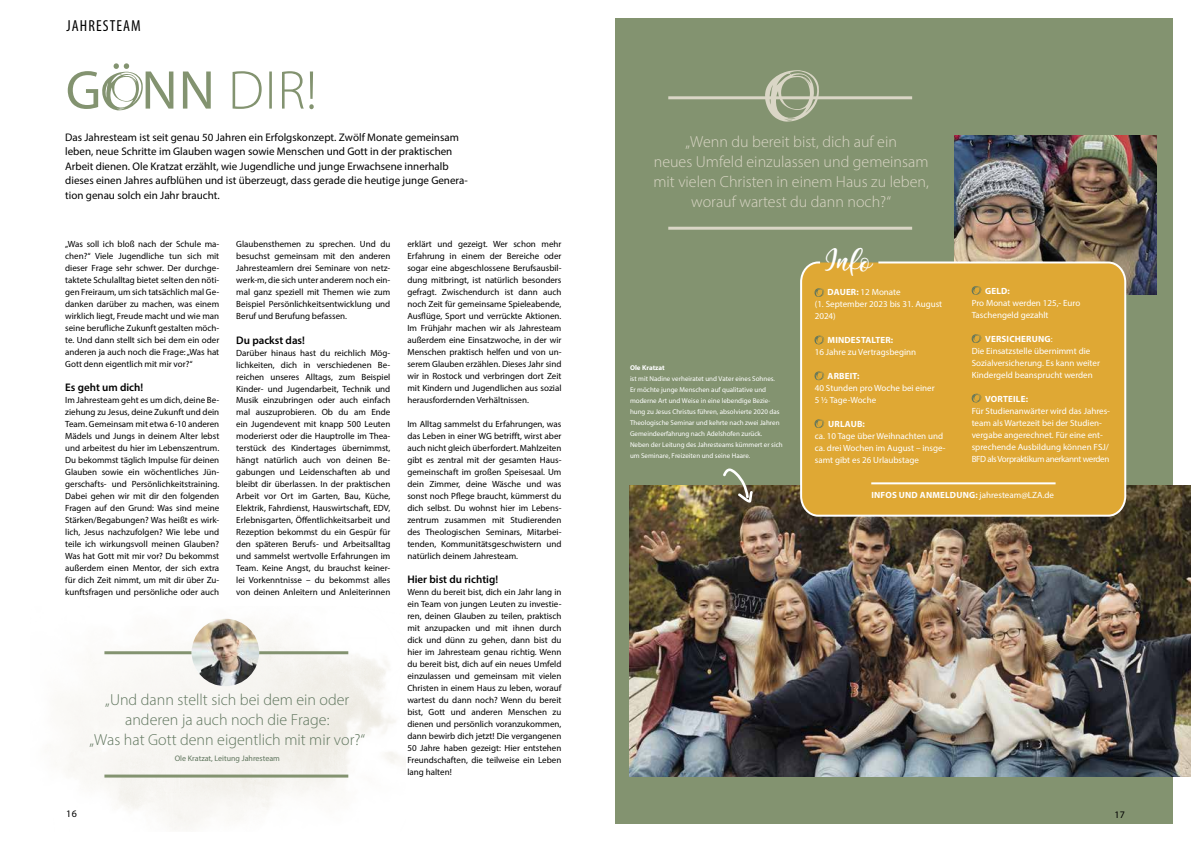
<style>
.page{position:relative;width:1191px;height:842px;background:#fff}
.page>*{position:absolute;margin:0;border:0;box-sizing:border-box;transform-origin:0 0}
.t1{font:40px "Italian Breakfast";color:#fff}
.t2{font:300 16px/20px "Myriad Pro";color:#dad6c6;text-align:center}
.t3{font:300 16px/20px "Myriad Pro";color:#5f755d;text-align:center}
.t4{font:condensed 16px "Myriad Pro";letter-spacing:.07em;color:#000}
.t5{font:11px/14.6px "Myriad Pro";color:#000}
.t6{font:600 11px "Myriad Pro";color:#000}
.t7{font:10px "Myriad Pro";color:#000}
.t8{font:9px/12px "Myriad Pro";color:#000;text-align:justify}
.t9{font:9px/12px "Myriad Pro";color:#fff}
.t10{font:700 9px "Myriad Pro";letter-spacing:.02em;color:#fff}
.t11{font:8px "Myriad Pro";color:#5f755d}
.t12{font:7px/11px "Myriad Pro";color:#fff}
.t13{font:700 7px "Myriad Pro";color:#fff}
.s1{font-weight:700}
.s2{font-weight:400}
</style>
<div class="page">
<div style="left:615px;top:18px;width:557px;height:805px;background:#839370"></div>
<hr style="left:668px;top:96px;width:244px;height:3px;background:#dad6c6">
<hr style="left:668px;top:227px;width:244px;height:3px;background:#dad6c6">
<img style="left:954px;top:135px;width:203px;height:159px">
<img style="left:629px;top:486px;width:562px;height:291px">
<div style="left:799px;top:260px;width:328px;height:258px;background:#dfa834"></div>
<img style="left:68px;top:618px;width:338px;height:211px">
<hr style="left:104px;top:651px;width:244px;height:3px;background:#839370">
<img style="left:192px;top:619px;width:67px;height:67px;border-radius:34px">
<hr style="left:104px;top:774px;width:244px;height:3px;background:#839370">
<svg style="left:723px;top:468px;width:29px;height:35px"></svg>
<svg style="left:814px;top:288px;width:10px;height:9px"></svg>
<svg style="left:814px;top:336px;width:10px;height:8px"></svg>
<svg style="left:814px;top:371px;width:10px;height:9px"></svg>
<svg style="left:814px;top:419px;width:10px;height:9px"></svg>
<svg style="left:971px;top:286px;width:10px;height:9px"></svg>
<svg style="left:971px;top:334px;width:10px;height:9px"></svg>
<svg style="left:971px;top:394px;width:10px;height:8px"></svg>
<svg style="left:68px;top:63px;width:246px;height:48px"></svg>
<svg style="left:765px;top:70px;width:54px;height:52px"></svg>
<hr style="left:871px;top:482px;width:184px;height:2px;background:#fff">
<h2 class="t4" style="left:66px;top:16px;width:76px">JAHRESTEAM</h2>
<p class="t5" style="left:65px;top:129px;width:404px">Das Jahresteam ist seit genau 50 Jahren ein Erfolgskonzept. Zwölf Monate gemeinsam leben, neue Schritte im Glauben wagen sowie Menschen und Gott in der praktischen Arbeit dienen. Ole Kratzat erzählt, wie Jugendliche und junge Erwachsene innerhalb dieses einen Jahres aufblühen und ist überzeugt, dass gerade die heutige junge Genera&shy;tion genau solch ein Jahr braucht.</p>
<p class="t8" style="left:65px;top:238px;width:156px">„Was soll ich bloß nach der Schule ma&shy;chen?“ Viele Jugendliche tun sich mit dieser Frage sehr schwer. Der durchge&shy;taktete Schulalltag bietet selten den nöti&shy;gen Freiraum, um sich tatsächlich mal Ge&shy;danken darüber zu machen, was einem wirklich liegt, Freude macht und wie man seine berufliche Zukunft gestalten möch&shy;te. Und dann stellt sich bei dem ein oder anderen ja auch noch die Frage: „Was hat Gott denn eigentlich mit mir vor?“</p>
<p class="t6" style="left:65px;top:380px;width:80px">Es geht um dich!</p>
<p class="t8" style="left:65px;top:394px;width:156px">Im Jahresteam geht es um dich, deine Be&shy;ziehung zu Jesus, deine Zukunft und dein Team. Gemeinsam mit etwa 6-10 anderen Mädels und Jungs in deinem Alter lebst und arbeitest du hier im Lebenszentrum.<br>Du bekommst täglich Impulse für deinen Glauben sowie ein wöchentliches Jün&shy;gerschafts- und Persönlichkeitstraining.<br>Dabei gehen wir mit dir den folgenden Fragen auf den Grund: Was sind meine Stärken/Begabungen? Was heißt es wirk&shy;lich, Jesus nachzufolgen? Wie lebe und teile ich wirkungsvoll meinen Glauben?<br>Was hat Gott mit mir vor? Du bekommst außerdem einen Mentor, der sich extra für dich Zeit nimmt, um mit dir über Zu&shy;kunftsfragen und persönliche oder auch</p>
<p class="t8" style="left:236px;top:238px;width:156px">Glaubensthemen zu sprechen. Und du besuchst gemeinsam mit den anderen Jahresteamlern drei Seminare von netz&shy;werk-m, die sich unter anderem noch ein&shy;mal ganz speziell mit Themen wie zum Beispiel Persönlichkeitsentwicklung und Beruf und Berufung befassen.</p>
<p class="t6" style="left:236px;top:333px;width:70px">Du packst das!</p>
<p class="t8" style="left:236px;top:346px;width:156px">Darüber hinaus hast du reichlich Mög&shy;lichkeiten, dich in verschiedenen Be&shy;reichen unseres Alltags, zum Beispiel Kinder- und Jugendarbeit, Technik und Musik einzubringen oder auch einfach mal auszuprobieren. Ob du am Ende ein Jugendevent mit knapp 500 Leuten moderierst oder die Hauptrolle im Thea&shy;terstück des Kindertages übernimmst, hängt natürlich auch von deinen Be&shy;gabungen und Leidenschaften ab und bleibt dir überlassen. In der praktischen Arbeit vor Ort im Garten, Bau, Küche, Elektrik, Fahrdienst, Hauswirtschaft, EDV, Erlebnisgarten, Öffentlichkeitsarbeit und Rezeption bekommst du ein Gespür für den späteren Berufs- und Arbeitsalltag und sammelst wertvolle Erfahrungen im Team. Keine Angst, du brauchst keiner&shy;lei Vorkenntnisse – du bekommst alles von deinen Anleitern und Anleiterinnen</p>
<h2 class="t3" style="left:89px;top:690px;width:277px">„Und dann stellt sich bei dem ein oder anderen ja auch noch die Frage:<br>„Was hat Gott denn eigentlich mit mir vor?“</h2>
<p class="t11" style="left:175px;top:753px;width:107px">Ole Kratzat, Leitung Jahresteam</p>
<p class="t8" style="left:407px;top:238px;width:156px">erklärt und gezeigt. Wer schon mehr Erfahrung in einem der Bereiche oder sogar eine abgeschlossene Berufsausbil&shy;dung mitbringt, ist natürlich besonders gefragt. Zwischendurch ist dann auch noch Zeit für gemeinsame Spieleabende, Ausflüge, Sport und verrückte Aktionen.<br>Im Frühjahr machen wir als Jahresteam außerdem eine Einsatzwoche, in der wir Menschen praktisch helfen und von un&shy;serem Glauben erzählen. Dieses Jahr sind wir in Rostock und verbringen dort Zeit mit Kindern und Jugendlichen aus sozial herausfordernden Verhältnissen.</p>
<p class="t8" style="left:407px;top:418px;width:156px">Im Alltag sammelst du Erfahrungen, was das Leben in einer WG betrifft, wirst aber auch nicht gleich überfordert. Mahlzeiten gibt es zentral mit der gesamten Haus&shy;gemeinschaft im großen Speisesaal. Um dein Zimmer, deine Wäsche und was sonst noch Pflege braucht, kümmerst du dich selbst. Du wohnst hier im Lebens&shy;zentrum zusammen mit Studierenden des Theologischen Seminars, Mitarbei&shy;tenden, Kommunitätsgeschwistern und natürlich deinem Jahresteam.</p>
<p class="t6" style="left:407px;top:572px;width:92px">Hier bist du richtig!</p>
<p class="t8" style="left:407px;top:586px;width:156px">Wenn du bereit bist, dich ein Jahr lang in ein Team von jungen Leuten zu investie&shy;ren, deinen Glauben zu teilen, praktisch mit anzupacken und mit ihnen durch dick und dünn zu gehen, dann bist du hier im Jahresteam genau richtig. Wenn du bereit bist, dich auf ein neues Umfeld einzulassen und gemeinsam mit vielen Christen in einem Haus zu leben, worauf wartest du dann noch? Wenn du bereit bist, Gott und anderen Menschen zu dienen und persönlich voranzukommen, dann bewirb dich jetzt! Die vergangenen 50 Jahre haben gezeigt: Hier entstehen Freundschaften, die teilweise ein Leben lang halten!</p>
<h2 class="t2" style="left:653px;top:131px;width:277px">„Wenn du bereit bist, dich auf ein<br>neues Umfeld einzulassen und gemeinsam mit vielen Christen in einem Haus zu leben, worauf wartest du dann noch?“</h2>
<p class="t13" style="left:630px;top:363px;width:36px">Ole Kratzat</p>
<p class="t12" style="left:630px;top:373px;width:154px">ist mit Nadine verheiratet und Vater eines Sohnes.<br>Er möchte junge Menschen auf qualitative und moderne Art und Weise in eine lebendige Bezie&shy;hung zu Jesus Christus führen, absolvierte 2020 das Theologische Seminar und kehrte nach zwei Jahren Gemeindeerfahrung nach Adelshofen zurück.<br>Neben der Leitung des Jahresteams kümmert er sich um Seminare, Freizeiten und seine Haare.</p>
<h1 class="t1" style="left:823px;top:242px;width:48px">Info</h1>
<p class="t9" style="left:814px;top:286px;width:129px;text-indent:13px"><span class="s1">DAUER:</span> 12 Monate<br>(1. September 2023 bis 31. August<br>2024)</p>
<p class="t10" style="left:827px;top:334px;width:67px">MINDESTALTER:</p>
<p class="t9" style="left:814px;top:346px;width:103px">16 Jahre zu Vertragsbeginn</p>
<p class="t10" style="left:827px;top:370px;width:33px">ARBEIT:</p>
<p class="t9" style="left:814px;top:382px;width:121px">40 Stunden pro Woche bei einer<br>5 ½ Tage-Woche</p>
<p class="t10" style="left:828px;top:418px;width:38px">URLAUB:</p>
<p class="t9" style="left:814px;top:430px;width:132px">ca. 10 Tage über Weihnachten und ca. drei Wochen im August – insge&shy;samt gibt es 26 Urlaubstage</p>
<p class="t10" style="left:985px;top:285px;width:26px">GELD:</p>
<p class="t9" style="left:971px;top:297px;width:110px">Pro Monat werden 125,- Euro<br>Taschengeld gezahlt</p>
<p class="t9" style="left:971px;top:333px;width:130px;text-indent:13px"><span class="s1">VERSICHERUNG</span>:<br>Die Einsatzstelle übernimmt die<br>Sozialversicherung. Es kann weiter<br>Kindergeld beansprucht werden</p>
<p class="t10" style="left:985px;top:393px;width:44px">VORTEILE:</p>
<p class="t9" style="left:971px;top:405px;width:140px">Für Studienanwärter wird das Jahres&shy;team als Wartezeit bei der Studien&shy;vergabe angerechnet. Für eine ent&shy;sprechende Ausbildung können FSJ/ BFD als Vorpraktikum anerkannt werden</p>
<p class="t10" style="left:871px;top:489px;width:184px">INFOS UND ANMELDUNG: <span class="s2">jahresteam@LZA.de</span></p>
<p class="t7" style="left:66px;top:808px;width:12px">16</p>
<p class="t7" style="left:1114px;top:809px;width:12px">17</p>
</div>
